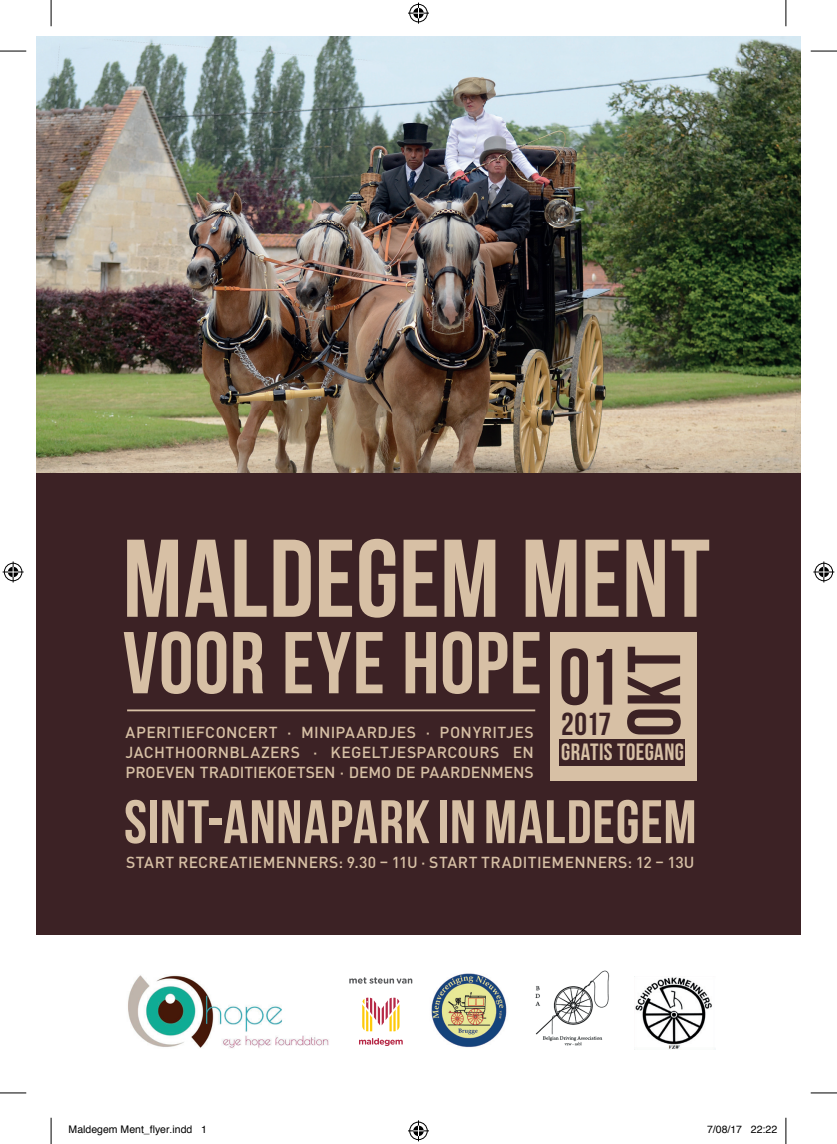
<style>
.page{position:relative;width:837px;height:1144px;background:#fff}
.page>*{position:absolute;margin:0;border:0;box-sizing:border-box;transform-origin:0 0}
.t1{font:110.25px "Bebas Neue";letter-spacing:.005em;color:#d7c0a5}
.t2{font:87.5px "Bebas Neue";letter-spacing:.01em;color:#d7c0a5}
.t3{font:79.45px "Bebas Neue";color:#3c2225}
.t4{font:74.9px "Bebas Neue";color:#3c2225}
.t5{font:61.25px "Bebas Neue";letter-spacing:.015em;color:#d7c0a5}
.t6{font:31.85px "Bebas Neue";color:#3c2225}
.t7{font:23.45px "Bebas Neue";letter-spacing:.015em;color:#d7c0a5}
.t8{font:500 15.75px/19.9px "DIN Pro";letter-spacing:.02em;color:#d7c0a5}
.t9{font:10.5px "Helvetica";color:#000}
</style>
<div class="page">
<div style="left:36px;top:36px;width:764px;height:898px;background:#3c2225"></div>
<img style="left:36px;top:36px;width:764px;height:437px">
<svg style="left:362px;top:998px;width:37px;height:33px"></svg>
<svg style="left:359px;top:1038px;width:43px;height:8px"></svg>
<svg style="left:349px;top:977px;width:63px;height:7px"></svg>
<img style="left:535px;top:970px;width:75px;height:76px">
<img style="left:431px;top:973px;width:76px;height:75px">
<img style="left:634px;top:976px;width:81px;height:74px">
<img style="left:128px;top:974px;width:201px;height:74px">
<div style="left:550px;top:633px;width:146px;height:148px;background:#d7c0a5"></div>
<div style="left:559px;top:739px;width:125px;height:26px;background:#3c2225"></div>
<hr style="left:127px;top:709px;width:408px;height:2px;background:#d7c0a5">
<svg style="left:0;top:51px;width:26px;height:1px"></svg>
<svg style="left:810px;top:51px;width:26px;height:1px"></svg>
<svg style="left:0;top:1092px;width:26px;height:1px"></svg>
<svg style="left:810px;top:1092px;width:26px;height:1px"></svg>
<svg style="left:51px;top:0;width:1px;height:26px"></svg>
<svg style="left:51px;top:1118px;width:1px;height:26px"></svg>
<svg style="left:785px;top:0;width:1px;height:26px"></svg>
<svg style="left:785px;top:1118px;width:1px;height:26px"></svg>
<svg style="left:408px;top:3px;width:21px;height:21px"></svg>
<svg style="left:408px;top:1120px;width:21px;height:21px"></svg>
<svg style="left:3px;top:561px;width:21px;height:21px"></svg>
<svg style="left:813px;top:561px;width:21px;height:21px"></svg>
<h1 class="t1" style="left:123px;top:518px;width:589px">MALDEGEM MENT</h1>
<h2 class="t2" style="left:123px;top:615px;width:420px">VOOR EYE HOPE</h2>
<h3 class="t4" style="left:612px;top:737px;width:92px;rotate:-90deg">OKT</h3>
<h3 class="t3" style="left:559px;top:633px;width:62px">01</h3>
<h3 class="t6" style="left:561px;top:706px;width:51px">2017</h3>
<h3 class="t7" style="left:561px;top:739px;width:124px">GRATIS TOEGANG</h3>
<p class="t8" style="left:125px;top:722px;width:409px">APERITIEFCONCERT · MINIPAARDJES · PONYRITJES</p>
<p class="t8" style="left:125px;top:742px;width:409px">JACHTHOORNBLAZERS · KEGELTJESPARCOURS EN<br>PROEVEN TRADITIEKOETSEN · DEMO DE PAARDENMENS</p>
<h3 class="t5" style="left:124px;top:788px;width:574px">SINT-ANNAPARK IN MALDEGEM</h3>
<p class="t8" style="left:126px;top:851px;width:570px">START RECREATIEMENNERS: 9.30 – 11U · START TRADITIEMENNERS: 12 – 13U</p>
<p class="t9" style="left:69px;top:1122px;width:140px">Maldegem Ment_flyer.indd 1</p>
<p class="t9" style="left:706px;top:1122px;width:72px">7/08/17 22:22</p>
</div>
